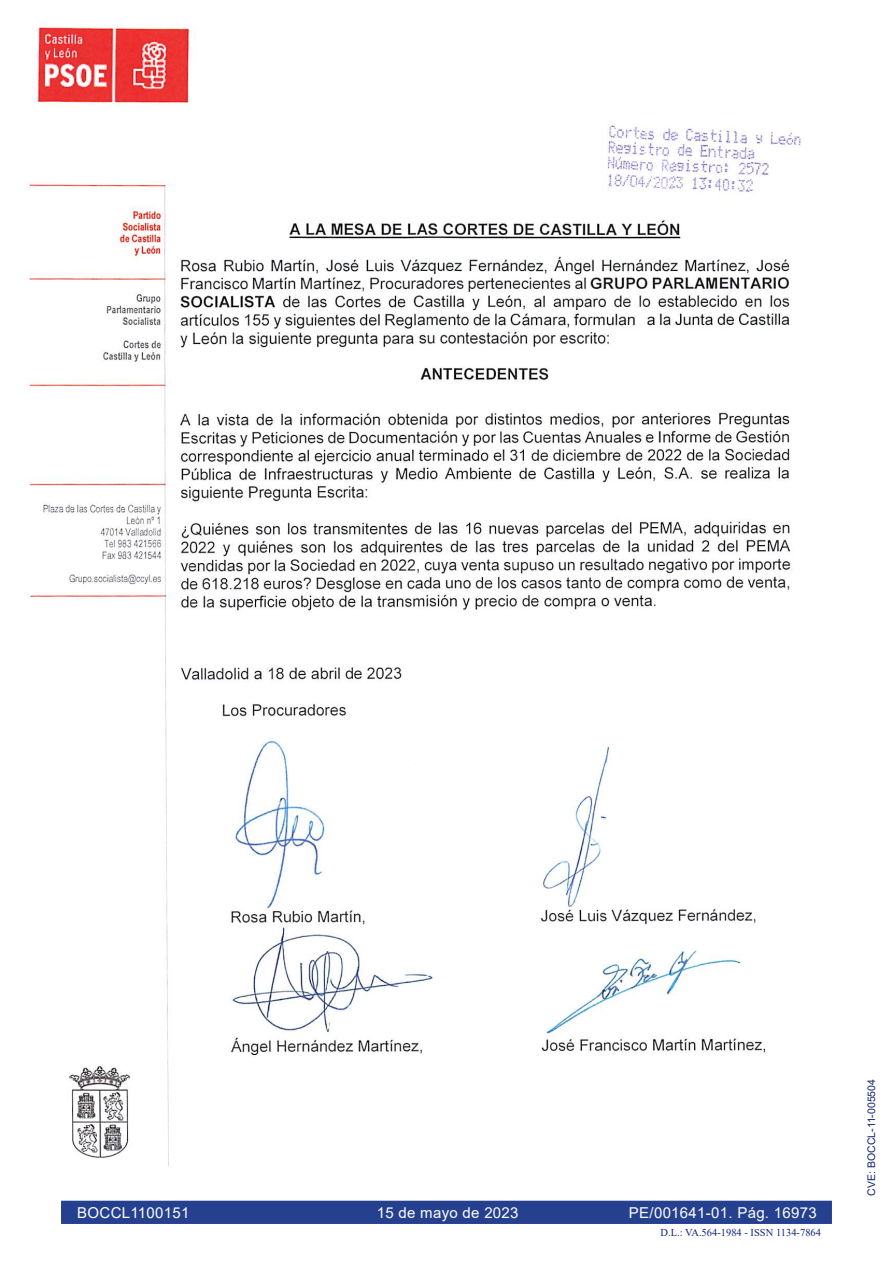
<style>
.page{position:relative;width:893px;height:1263px;background:#fff}
.page>*{position:absolute;margin:0;border:0;box-sizing:border-box;transform-origin:0 0}
.E_CVE{font:15px "Arial";letter-spacing:.02em;color:#fff}
.t1{font:10.5px "Times New Roman";color:#132477}
.t2{font:10.5px "Arial";color:#132477}
</style>
<div class="page">
<div style="left:60px;top:1200px;width:773px;height:25px;background:#25408f"></div>
<div style="left:60px;top:1199px;width:773px;height:26px;border:2px solid #fff"></div>
<img style="left:29px;top:26px;width:804px;height:1174px">
<p class="E_CVE" style="left:77px;top:1202px;width:114px">BOCCL1100151</p>
<p class="E_CVE" style="left:377px;top:1202px;width:143px">15 de mayo de 2023</p>
<p class="E_CVE" style="left:629px;top:1202px;width:189px">PE/001641-01. Pág. 16973</p>
<p class="t1" style="left:661px;top:1225px;width:162px">D.L.: VA.564-1984 - ISSN 1134-7864</p>
<p class="t2" style="left:864px;top:1195px;width:118px;rotate:-90deg">CVE: BOCCL-11-005504</p>
</div>
